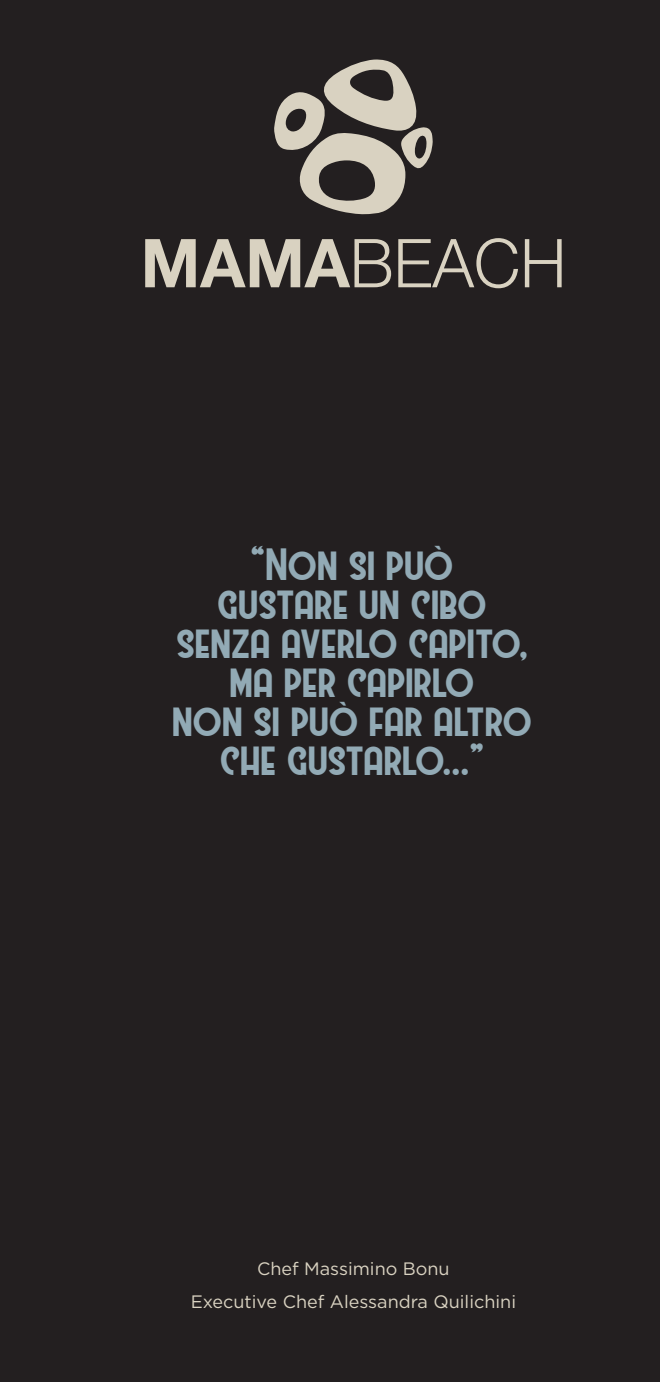
<style>
.page{position:relative;width:660px;height:1382px;background:#fff}
.page>*{position:absolute;margin:0;border:0;box-sizing:border-box;transform-origin:0 0}
.t1{font:300 67.5px "Helvetica Neue";color:#d9d2c1}
.TITOLO_PAG{font:40.5px/39px "Westmeath";color:#92aab5;text-align:center}
.COSA_E__ita{font:18px "Gotham";color:#d9d2c1}
.s1{font-weight:700}
</style>
<div class="page">
<div style="left:0;top:0;width:659px;height:1382px;background:#231f20"></div>
<svg style="left:274px;top:59px;width:158px;height:155px"></svg>
<h1 class="t1" style="left:140px;top:222px;width:427px"><span class="s1">MAMA</span>BEACH</h1>
<p class="TITOLO_PAG" style="left:173px;top:543px;width:361px">“Non si può<br>gustare un cibo senza averlo capito, ma per capirlo<br>non si può far altro che gustarlo...”</p>
<p class="COSA_E__ita" style="left:257px;top:1258px;width:194px">Chef Massimino Bonu</p>
<p class="COSA_E__ita" style="left:190px;top:1292px;width:326px">Executive Chef Alessandra Quilichini</p>
</div>
